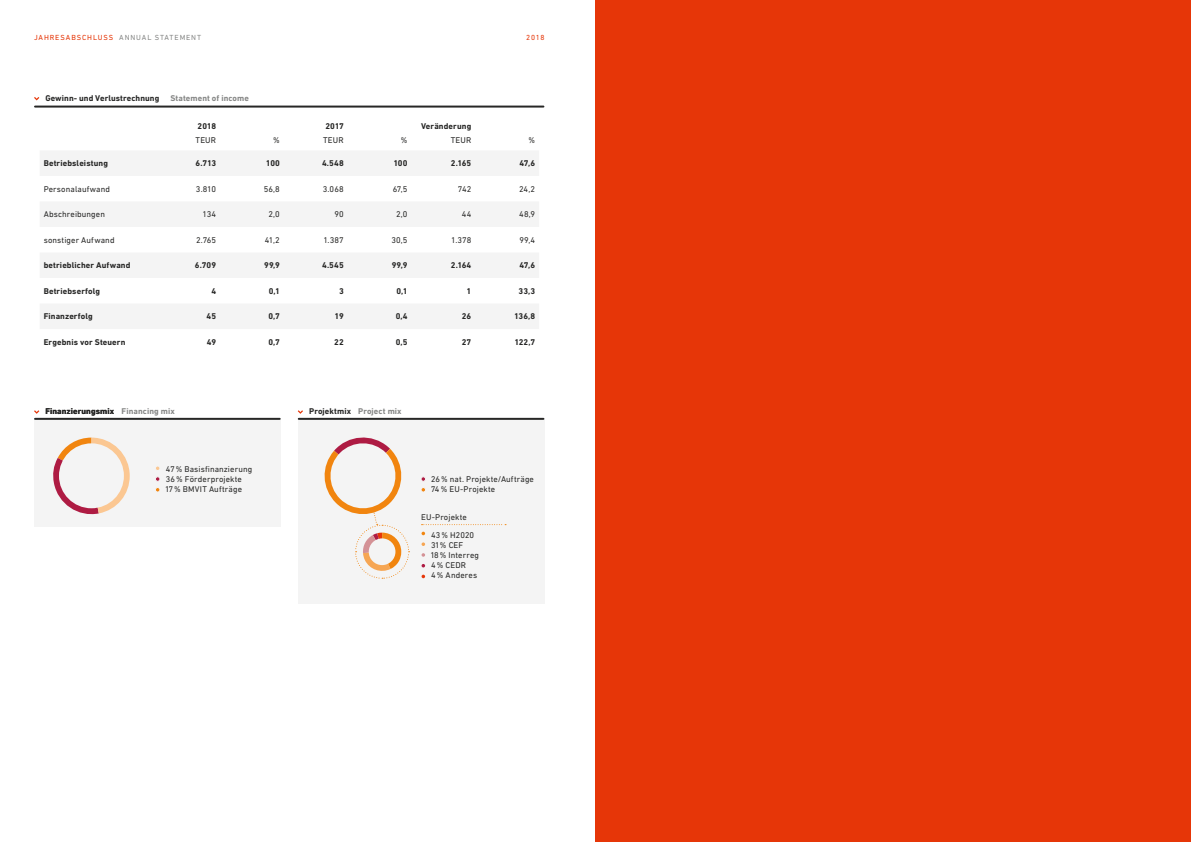
<style>
.page{position:relative;width:1191px;height:842px;background:#fff}
.page>*{position:absolute;margin:0;border:0;box-sizing:border-box;transform-origin:0 0}
.Tabelle_body{font:8.5px/10.2px "DIN Next LT Pro";letter-spacing:.015em;color:#272726}
.Tabelle_body-2{font:700 8.5px "DIN Next LT Pro";letter-spacing:.015em;color:#272726}
.t1{font:700 8.5px "DIN Next LT Pro";letter-spacing:.01em;color:#868786}
.t2{font:7.5px "DIN Next LT Pro";letter-spacing:.115em;color:#e63608}
.s1{color:#868786}
</style>
<div class="page">
<div style="left:34px;top:419px;width:247px;height:108px;background:#f4f4f4"></div>
<svg style="left:155px;top:466px;width:5px;height:26px"></svg>
<svg style="left:53px;top:438px;width:77px;height:77px"></svg>
<div style="left:59px;top:443px;width:65px;height:65px;background:#f4f4f4;border-radius:50%"></div>
<div style="left:298px;top:419px;width:246px;height:185px;background:#f4f4f4"></div>
<svg style="left:421px;top:476px;width:4px;height:16px"></svg>
<svg style="left:421px;top:542px;width:4px;height:4px"></svg>
<svg style="left:421px;top:553px;width:4px;height:4px"></svg>
<svg style="left:421px;top:564px;width:4px;height:3px"></svg>
<svg style="left:421px;top:575px;width:4px;height:3px"></svg>
<svg style="left:421px;top:532px;width:4px;height:3px"></svg>
<svg style="left:324px;top:437px;width:85px;height:142px"></svg>
<svg style="left:421px;top:524px;width:85px;height:1px"></svg>
<hr style="left:35px;top:418px;width:245px;height:2px;background:#272726">
<svg style="left:34px;top:410px;width:5px;height:4px"></svg>
<div style="left:595px;top:0;width:596px;height:842px;background:#e63608"></div>
<hr style="left:299px;top:418px;width:244px;height:2px;background:#272726">
<svg style="left:298px;top:410px;width:5px;height:4px"></svg>
<hr style="left:35px;top:106px;width:508px;height:2px;background:#272726">
<svg style="left:34px;top:97px;width:5px;height:3px"></svg>
<svg style="left:40px;top:151px;width:499px;height:178px;fill:#f4f4f4"></svg>
<p class="t2" style="left:34px;top:33px;width:169px">JAHRESABSCHLUSS <span class="s1">ANNUAL STATEMENT</span></p>
<p class="t2" style="left:526px;top:33px;width:20px">2018</p>
<p class="Tabelle_body-2" style="left:45px;top:93px;width:115px">Gewinn- und Verlustrechnung</p>
<p class="t1" style="left:170px;top:93px;width:80px">Statement of income</p>
<p class="Tabelle_body-2" style="left:198px;top:122px;width:20px">2018</p>
<p class="Tabelle_body-2" style="left:325px;top:122px;width:20px">2017</p>
<p class="Tabelle_body-2" style="left:421px;top:122px;width:52px">Veränderung</p>
<p class="Tabelle_body" style="left:196px;top:134px;width:22px">TEUR</p>
<p class="Tabelle_body" style="left:273px;top:134px;width:8px">%</p>
<p class="Tabelle_body" style="left:323px;top:134px;width:22px">TEUR</p>
<p class="Tabelle_body" style="left:401px;top:134px;width:8px">%</p>
<p class="Tabelle_body" style="left:451px;top:134px;width:22px">TEUR</p>
<p class="Tabelle_body" style="left:528px;top:134px;width:8px">%</p>
<p class="Tabelle_body-2" style="left:44px;top:158px;width:66px">Betriebsleistung</p>
<p class="Tabelle_body-2" style="left:196px;top:158px;width:22px">6.713</p>
<p class="Tabelle_body-2" style="left:266px;top:158px;width:16px">100</p>
<p class="Tabelle_body-2" style="left:322px;top:158px;width:23px">4.548</p>
<p class="Tabelle_body-2" style="left:393px;top:158px;width:16px">100</p>
<p class="Tabelle_body-2" style="left:451px;top:158px;width:22px">2.165</p>
<p class="Tabelle_body-2" style="left:519px;top:158px;width:17px">47,6</p>
<p class="Tabelle_body" style="left:44px;top:184px;width:68px">Personalaufwand</p>
<p class="Tabelle_body" style="left:196px;top:184px;width:22px">3.810</p>
<p class="Tabelle_body" style="left:264px;top:184px;width:18px">56,8</p>
<p class="Tabelle_body" style="left:323px;top:184px;width:22px">3.068</p>
<p class="Tabelle_body" style="left:393px;top:184px;width:16px">67,5</p>
<p class="Tabelle_body" style="left:458px;top:184px;width:15px">742</p>
<p class="Tabelle_body" style="left:519px;top:184px;width:18px">24,2</p>
<p class="Tabelle_body" style="left:44px;top:209px;width:63px">Abschreibungen</p>
<p class="Tabelle_body" style="left:203px;top:209px;width:15px">134</p>
<p class="Tabelle_body" style="left:268px;top:209px;width:13px">2,0</p>
<p class="Tabelle_body" style="left:334px;top:209px;width:11px">90</p>
<p class="Tabelle_body" style="left:396px;top:209px;width:13px">2,0</p>
<p class="Tabelle_body" style="left:462px;top:209px;width:11px">44</p>
<p class="Tabelle_body" style="left:519px;top:209px;width:17px">48,9</p>
<p class="Tabelle_body" style="left:44px;top:235px;width:72px">sonstiger Aufwand</p>
<p class="Tabelle_body" style="left:196px;top:235px;width:21px">2.765</p>
<p class="Tabelle_body" style="left:265px;top:235px;width:17px">41,2</p>
<p class="Tabelle_body" style="left:323px;top:235px;width:22px">1.387</p>
<p class="Tabelle_body" style="left:391px;top:235px;width:18px">30,5</p>
<p class="Tabelle_body" style="left:451px;top:235px;width:22px">1.378</p>
<p class="Tabelle_body" style="left:519px;top:235px;width:17px">99,4</p>
<p class="Tabelle_body-2" style="left:44px;top:261px;width:88px">betrieblicher Aufwand</p>
<p class="Tabelle_body-2" style="left:195px;top:261px;width:23px">6.709</p>
<p class="Tabelle_body-2" style="left:264px;top:261px;width:17px">99,9</p>
<p class="Tabelle_body-2" style="left:322px;top:261px;width:23px">4.545</p>
<p class="Tabelle_body-2" style="left:392px;top:261px;width:17px">99,9</p>
<p class="Tabelle_body-2" style="left:451px;top:261px;width:22px">2.164</p>
<p class="Tabelle_body-2" style="left:519px;top:261px;width:17px">47,6</p>
<p class="Tabelle_body-2" style="left:44px;top:286px;width:58px">Betriebserfolg</p>
<p class="Tabelle_body-2" style="left:211px;top:286px;width:6px">4</p>
<p class="Tabelle_body-2" style="left:269px;top:286px;width:13px">0,1</p>
<p class="Tabelle_body-2" style="left:339px;top:286px;width:6px">3</p>
<p class="Tabelle_body-2" style="left:396px;top:286px;width:13px">0,1</p>
<p class="Tabelle_body-2" style="left:466px;top:286px;width:6px">1</p>
<p class="Tabelle_body-2" style="left:518px;top:286px;width:18px">33,3</p>
<p class="Tabelle_body-2" style="left:44px;top:312px;width:51px">Finanzerfolg</p>
<p class="Tabelle_body-2" style="left:206px;top:312px;width:11px">45</p>
<p class="Tabelle_body-2" style="left:268px;top:312px;width:13px">0,7</p>
<p class="Tabelle_body-2" style="left:335px;top:312px;width:11px">19</p>
<p class="Tabelle_body-2" style="left:396px;top:312px;width:13px">0,4</p>
<p class="Tabelle_body-2" style="left:462px;top:312px;width:11px">26</p>
<p class="Tabelle_body-2" style="left:514px;top:312px;width:22px">136,8</p>
<p class="Tabelle_body-2" style="left:44px;top:337px;width:83px">Ergebnis vor Steuern</p>
<p class="Tabelle_body-2" style="left:207px;top:337px;width:11px">49</p>
<p class="Tabelle_body-2" style="left:268px;top:337px;width:13px">0,7</p>
<p class="Tabelle_body-2" style="left:334px;top:337px;width:11px">22</p>
<p class="Tabelle_body-2" style="left:396px;top:337px;width:13px">0,5</p>
<p class="Tabelle_body-2" style="left:462px;top:337px;width:11px">27</p>
<p class="Tabelle_body-2" style="left:514px;top:337px;width:22px">122,7</p>
<p class="Tabelle_body-2" style="left:45px;top:406px;width:131px">Finanzierungsmix <span class="s1">Financing mix</span></p>
<p class="Tabelle_body-2" style="left:309px;top:406px;width:94px">Projektmix <span class="s1">Project mix</span></p>
<p class="Tabelle_body" style="left:166px;top:464px;width:88px">47% Basisfinanzierung<br>36% Förderprojekte<br>17% BMVIT Aufträge</p>
<p class="Tabelle_body" style="left:431px;top:474px;width:104px">26% nat. Projekte/Aufträge<br>74% EU-Projekte</p>
<p class="Tabelle_body" style="left:431px;top:529px;width:50px">43% H2020<br>31% CEF<br>18% Interreg<br>4% CEDR<br>4% Anderes</p>
<p class="Tabelle_body" style="left:421px;top:512px;width:47px">EU-Projekte</p>
</div>
